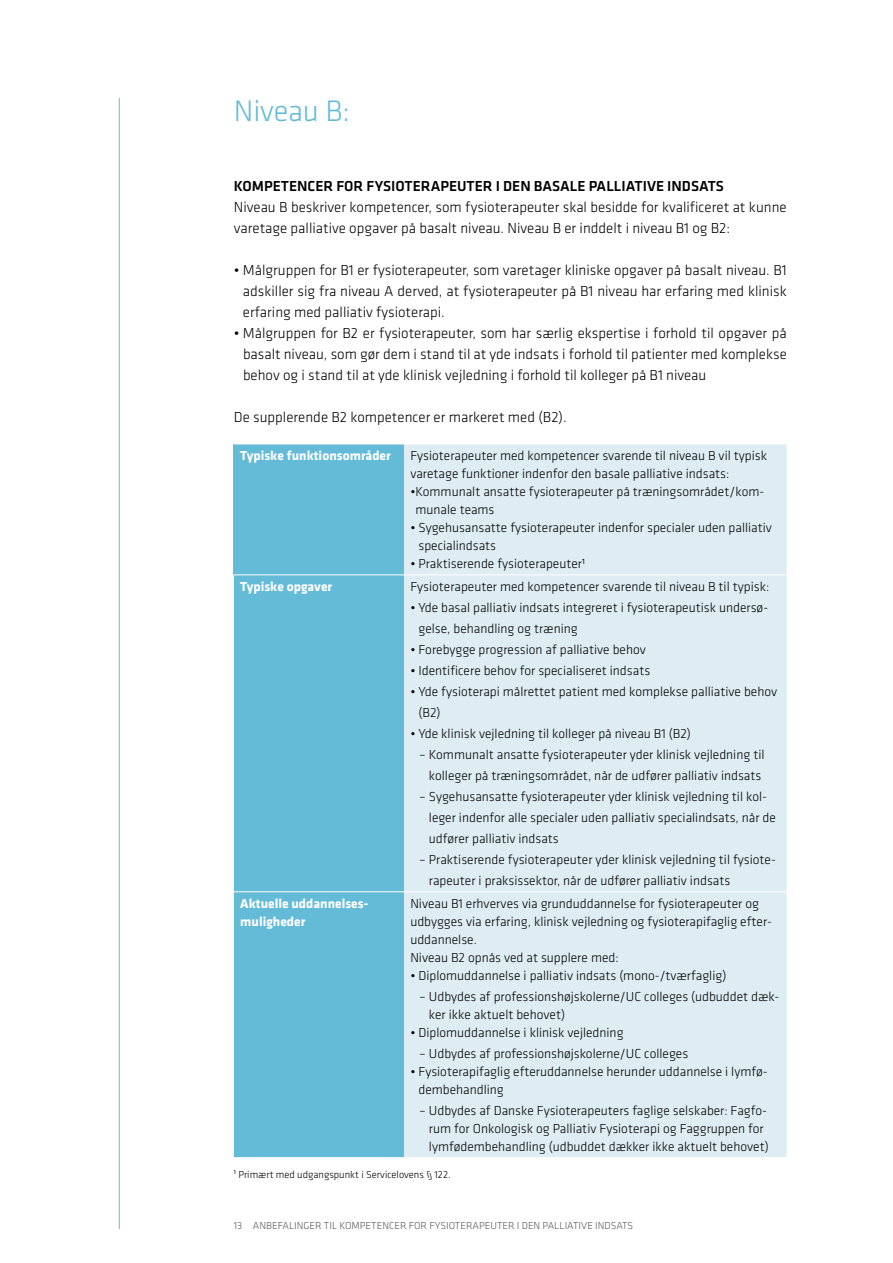
<style>
.page{position:relative;width:893px;height:1263px;background:#fff}
.page>*{position:absolute;margin:0;border:0;box-sizing:border-box;transform-origin:0 0}
.t1{font:300 30.75px "Klavika";color:#64bbd8}
.t2{font:300 15px/21px "Klavika";color:#000;text-align:justify}
.t3{font:500 15px "Klavika";color:#000}
.t4{font:300 13.5px/18px "Klavika";color:#000}
.t5{font:700 13.5px/18px "Klavika";color:#fff}
.t6{font:300 10.5px "Klavika";color:#58595b}
.t7{font:300 10.5px "Klavika";color:#000}
</style>
<div class="page">
<hr style="left:119px;top:98px;width:1px;height:1131px;background:#64bbd8">
<div style="left:234px;top:444px;width:170px;height:131px;background:#64bbd8"></div>
<div style="left:404px;top:445px;width:383px;height:712px;background:#deedf4"></div>
<div style="left:234px;top:575px;width:170px;height:582px;background:#64bbd8"></div>
<hr style="left:234px;top:444px;width:170px;height:1px;background:#fff">
<hr style="left:234px;top:574px;width:170px;height:1px;background:#fff">
<hr style="left:404px;top:574px;width:383px;height:1px;background:#fff">
<hr style="left:234px;top:891px;width:170px;height:1px;background:#fff">
<hr style="left:404px;top:891px;width:383px;height:1px;background:#fff">
<h1 class="t1" style="left:234px;top:94px;width:118px">N iveau B:</h1>
<p class="t3" style="left:234px;top:177px;width:492px">KOMPETENCER FOR FYSI OTERAPEUTER I DEN BASALE PALLIATIVE I NDSATS</p>
<p class="t2" style="left:234px;top:196px;width:554px">N iveau B beskriver kompetencer, som fysioterapeuter skal besidde for kvalificeret at kunne varetage palliative opgaver på basalt niveau. N iveau B er inddelt i niveau B1 og B2:</p>
<p class="t2" style="left:243px;top:259px;width:545px;text-indent:-9px">• Målgruppen for B1 er fysioterapeuter, som varetager kliniske opgaver på basalt niveau. B1 adskiller sig fra niveau A derved, at fysioterapeuter på B1 niveau har erfaring med klinisk erfaring med palliativ fysioterapi.</p>
<p class="t2" style="left:243px;top:322px;width:545px;text-indent:-9px">• Målgruppen for B2 er fysioterapeuter, som har særlig ekspertise i forhold til opgaver på basalt niveau, som gør dem i stand til at yde indsats i forhold til patienter med komplekse behov og i stand til at yde klinisk vejledning i forhold til kolleger på B1 niveau</p>
<p class="t2" style="left:234px;top:406px;width:334px">De supplerende B2 kompetencer er markeret med (B2).</p>
<p class="t5" style="left:240px;top:447px;width:152px">Typiske funktionsområder</p>
<p class="t4" style="left:410px;top:447px;width:358px">Fysioterapeuter med kompetencer svarende til niveau B vil typisk varetage funktioner indenfor den basale palliative indsats:</p>
<p class="t4" style="left:415px;top:483px;width:350px;text-indent:-5px">• Kommunalt ansatte fysioterapeuter på træningsområdet/kom&shy;munale teams</p>
<p class="t4" style="left:418px;top:519px;width:355px;text-indent:-8px">• Sygehusansatte fysioterapeuter indenfor specialer uden palliativ specialindsats</p>
<p class="t4" style="left:410px;top:555px;width:176px">• Praktiserende fysioterapeuter<sup>1</sup></p>
<p class="t5" style="left:240px;top:578px;width:94px">Typiske opgaver</p>
<p class="t4" style="left:410px;top:578px;width:360px">Fysioterapeuter med kompetencer svarende til niveau B til typisk:</p>
<p class="t4" style="left:418px;top:598px;width:351px;line-height:21px;text-indent:-8px">• Yde basal palliativ indsats integreret i fysioterapeutisk undersø&shy;gelse, behandling og træning</p>
<p class="t4" style="left:410px;top:641px;width:237px">• Forebygge progression af palliative behov</p>
<p class="t4" style="left:410px;top:662px;width:241px">• Identificere behov for specialiseret indsats</p>
<p class="t4" style="left:418px;top:682px;width:360px;line-height:21px;text-indent:-8px">• Yde fysioterapi målrettet patient med komplekse palliative behov (B2)</p>
<p class="t4" style="left:410px;top:725px;width:282px">• Yde klinisk vejledning til kolleger på niveau B1 (B2)</p>
<p class="t4" style="left:419px;top:745px;width:347px;line-height:21px;text-align:center">– Kommunalt ansatte fysioterapeuter yder klinisk vejledning til kolleger på træningsområdet, når de udfører palliativ indsats</p>
<p class="t4" style="left:429px;top:787px;width:349px;line-height:21px;text-indent:-10px">– Sygehusansatte fysioterapeuter yder klinisk vejledning til kol&shy;leger indenfor alle specialer uden palliativ specialindsats, når de udfører palliativ indsats</p>
<p class="t4" style="left:429px;top:850px;width:349px;line-height:21px;text-indent:-10px">– Praktiserende fysioterapeuter yder klinisk vejledning til fysiote&shy;rapeuter i praksissektor, når de udfører palliativ indsats</p>
<p class="t5" style="left:240px;top:895px;width:130px">Aktuelle uddannelses&shy;muligheder</p>
<p class="t4" style="left:410px;top:895px;width:363px">N iveau B1 erhverves via grunduddannelse for fysioterapeuter og udbygges via erfaring, klinisk vejledning og fysioterapifaglig efter&shy;uddannelse.<br>N iveau B2 opnås ved at supplere med:</p>
<p class="t4" style="left:410px;top:967px;width:318px">• Diplomuddannelse i palliativ indsats (mono-/tværfaglig)</p>
<p class="t4" style="left:429px;top:988px;width:352px;text-indent:-10px">– Udbydes af professionshøjskolerne/UC colleges (udbuddet dæk&shy;ker ikke aktuelt behovet)</p>
<p class="t4" style="left:410px;top:1024px;width:215px">• Diplomuddannelse i klinisk vejledning</p>
<p class="t4" style="left:419px;top:1045px;width:270px">– Udbydes af professionshøjskolerne/UC colleges</p>
<p class="t4" style="left:418px;top:1063px;width:351px;text-indent:-8px">• Fysioterapifaglig efteruddannelse herunder uddannelse i lymfø&shy;dembehandling</p>
<p class="t4" style="left:429px;top:1102px;width:341px;text-indent:-10px">– Udbydes af Danske Fysioterapeuters faglige selskaber: Fagfo&shy;rum for Onkologisk og Palliativ Fysioterapi og Faggruppen for lymfødembehandling (udbuddet dækker ikke aktuelt behovet)</p>
<p class="t7" style="left:234px;top:1168px;width:218px"><sup>1</sup> Primært med udgangspunkt i Servicelovens § 122.</p>
<p class="t6" style="left:234px;top:1220px;width:401px">13 Anbefalinger til kompetencer for fysioterapeuter i den palliative indsats</p>
</div>
